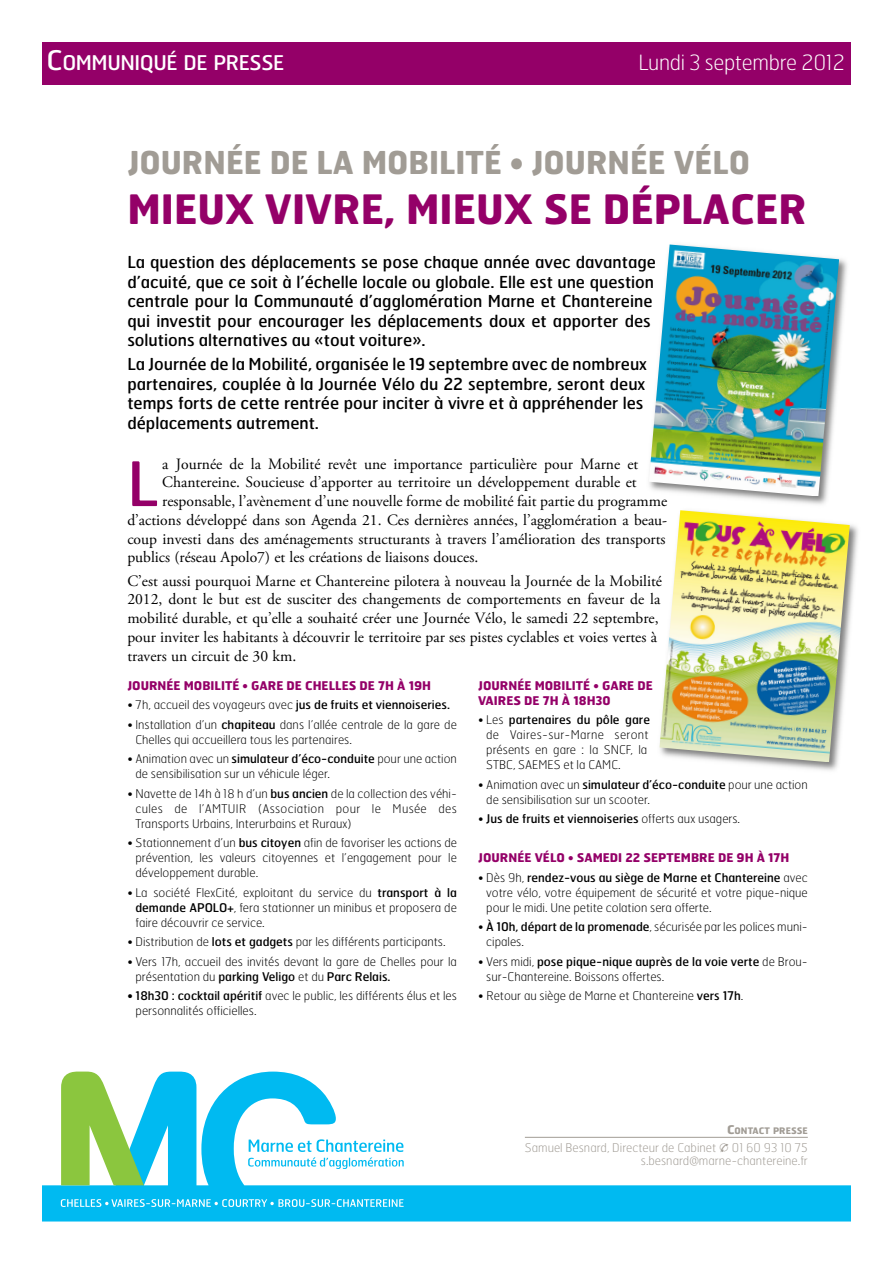
<style>
.page{position:relative;width:893px;height:1263px;background:#fff}
.page>*{position:absolute;margin:0;border:0;box-sizing:border-box;transform-origin:0 0}
.t1{font:61.2px "Hermes";color:#940068}
.t2{font:700 40.5px "Hermes";color:#940068}
.t3{font:700 31.5px "Hermes";color:#a19c95;scale:.96 1}
.t4{font:100 21px "Hermes";letter-spacing:-.015em;color:#fff}
.t5{font:20.25px "Hermes";letter-spacing:-.02em;color:#fff}
.t6{font:16.5px/19.5px "Hermes";color:#000}
.t7{font:15.75px/18.8px "Adobe Garamond Pro";color:#000}
.t8{font:100 12px/15px "Hermes";color:#000}
.t9{font:700 12px/15px "Hermes";color:#940068}
.t10{font:100 12px/13.5px "Hermes";color:#a19c95;text-align:right}
.t11{font:12px "Hermes";color:#000}
.t12{font:700 9px "Hermes";color:#a19c95}
.s1{font-size:27px}
.s2{font-weight:400}
.s3{font-weight:100}
.s4{font-size:12px}
.s5{font-family:"European Pi Three";font-weight:400}
</style>
<div class="page">
<svg style="left:42px;top:1072px;width:808px;height:150px"></svg>
<svg style="left:61px;top:1199px;width:343px;height:8px"></svg>
<svg style="left:248px;top:1139px;width:156px;height:30px"></svg>
<svg style="left:61px;top:1072px;width:83px;height:113px"></svg>
<hr style="left:525px;top:1137px;width:283px;height:1px;background:#a19c95">
<div style="left:42px;top:43px;width:808px;height:42px;background:#940068"></div>
<img style="left:669px;top:244px;width:178px;height:259px">
<img style="left:649px;top:245px;width:190px;height:251px">
<img style="left:734px;top:503px;width:124px;height:268px">
<img style="left:659px;top:510px;width:190px;height:252px">
<h3 class="t5" style="left:47px;top:55px;width:239px"><span class="s1">C</span>OMMUNIQUÉ DE PRESSE</h3>
<h3 class="t4" style="left:638px;top:55px;width:208px">Lundi 3 septembre 2012</h3>
<h3 class="t3" style="left:127px;top:151px;width:650px">JOURNÉE DE LA MOBILITÉ • JOURNÉE VÉLO</h3>
<h2 class="t2" style="left:127px;top:193px;width:681px">MIEUX VIVRE, MIEUX SE DÉPLACER</h2>
<p class="t6" style="left:127px;top:254px;width:530px">La question des déplacements se pose chaque année avec davantage d’acuité, que ce soit à l’échelle locale ou globale. Elle est une question centrale pour la Communauté d’agglomération Marne et Chantereine qui investit pour encourager les déplacements doux et apporter des solutions alternatives au «tout voiture».</p>
<h3 class="t6" style="left:127px;top:356px;width:521px">La Journée de la Mobilité, organisée le 19 septembre avec de nombreux partenaires, couplée à la Journée Vélo du 22 septembre, seront deux temps forts de cette rentrée pour inciter à vivre et à appréhender les déplacements autrement.</h3>
<h1 class="t1" style="left:127px;top:461px;width:32px">L</h1>
<h3 class="t7" style="left:162px;top:456px;width:477px">a Journée de la Mobilité revêt une importance particulière pour Marne et</h3>
<h3 class="t7" style="left:162px;top:474px;width:476px">Chantereine. Soucieuse d’apporter au territoire un développement durable et</h3>
<h3 class="t7" style="left:162px;top:493px;width:506px">responsable, l’avènement d’une nouvelle forme de mobilité fait partie du programme</h3>
<h3 class="t7" style="left:127px;top:512px;width:541px">d’actions développé dans son Agenda 21. Ces dernières années, l’agglomération a beau-</h3>
<h3 class="t7" style="left:127px;top:531px;width:540px">coup investi dans des aménagements structurants à travers l’amélioration des transports</h3>
<h3 class="t7" style="left:127px;top:549px;width:352px">publics (réseau Apolo7) et les créations de liaisons douces.</h3>
<p class="t7" style="left:127px;top:573px;width:536px">C’est aussi pourquoi Marne et Chantereine pilotera à nouveau la Journée de la Mobilité 2012, dont le but est de susciter des changements de comportements en faveur de la mobilité durable, et qu’elle a souhaité créer une Journée Vélo, le samedi 22 septembre, pour inviter les habitants à découvrir le territoire par ses pistes cyclables et voies vertes à travers un circuit de 30 km.</p>
<p class="t9" style="left:127px;top:679px;width:305px">JOURNÉE MOBILITÉ • GARE DE CHELLES DE 7H À 19H</p>
<p class="t8" style="left:127px;top:699px;width:324px">• 7h, accueil des voyageurs avec <span class="s2">jus de fruits et viennoiseries.</span></p>
<p class="t8" style="left:135px;top:718px;width:323px;text-indent:-8px">• Installation d’un <span class="s2">chapiteau</span> dans l’allée centrale de la gare de<br>Chelles qui accueillera tous les partenaires.</p>
<p class="t8" style="left:135px;top:753px;width:323px;text-indent:-8px">• Animation avec un <span class="s2">simulateur d’éco-conduite</span> pour une action de sensibilisation sur un véhicule léger.</p>
<p class="t8" style="left:135px;top:787px;width:323px;text-align:justify;text-indent:-8px">• Navette de 14h à 18 h d’un <span class="s2">bus ancien</span> de la collection des véhi&shy;cules de l’AMTUIR (Association pour le Musée des Transports Urbains, Interurbains et Ruraux)</p>
<p class="t8" style="left:135px;top:837px;width:323px;text-align:justify;text-indent:-8px">• Stationnement d’un <span class="s2">bus citoyen</span> afin de favoriser les actions de prévention, les valeurs citoyennes et l’engagement pour le développement durable.</p>
<p class="t8" style="left:135px;top:886px;width:323px;text-align:justify;text-indent:-8px">• La société FlexCité, exploitant du service du <span class="s2">transport à la demande APOLO+</span>, fera stationner un minibus et proposera de faire découvrir ce service.</p>
<p class="t8" style="left:127px;top:936px;width:320px">• Distribution de <span class="s2">lots et gadgets</span> par les différents participants.</p>
<p class="t8" style="left:135px;top:955px;width:323px;text-indent:-8px">• Vers 17h, accueil des invités devant la gare de Chelles pour la présentation du <span class="s2">parking Veligo</span> et du <span class="s2">Parc Relais.</span></p>
<p class="t8" style="left:136px;top:990px;width:323px;text-indent:-8px"><span class="s2">• 18h30 : cocktail apéritif</span> avec le public, les différents élus et les personnalités officielles.</p>
<p class="t9" style="left:478px;top:679px;width:176px">JOURNÉE MOBILITÉ • GARE DE<br>VAIRES DE 7H À 18H30</p>
<p class="t8" style="left:486px;top:714px;width:165px;text-indent:-8px">• Les <span class="s2">partenaires du pôle gare </span>de Vaires-sur-Marne seront présents en gare : la SNCF, la<br>STBC, SAEMES et la CAMC.</p>
<p class="t8" style="left:486px;top:778px;width:323px;text-indent:-8px">• Animation avec un <span class="s2">simulateur d’éco-conduite</span> pour une action de sensibilisation sur un scooter.</p>
<p class="t11" style="left:478px;top:815px;width:263px"><span class="s3">•</span> Jus de fruits et viennoiseries <span class="s3">offerts aux usagers.</span></p>
<p class="t9" style="left:478px;top:852px;width:313px">JOURNÉE VÉLO • SAMEDI 22 SEPTEMBRE DE 9H À 17H</p>
<p class="t8" style="left:486px;top:871px;width:323px;text-align:justify;text-indent:-8px">• Dès 9h, <span class="s2">rendez-vous au siège de Marne et Chantereine</span> avec votre vélo, votre équipement de sécurité et votre pique-nique pour le midi. Une petite colation sera offerte.</p>
<p class="t8" style="left:486px;top:921px;width:323px;text-indent:-8px">• <span class="s2">À 10h, départ de la promenade</span>, sécurisée par les polices muni&shy;cipales.</p>
<p class="t8" style="left:486px;top:955px;width:323px;text-indent:-8px">• Vers midi, <span class="s2">pose pique-nique auprès de la voie verte</span> de Brou&shy;sur-Chantereine. Boissons offertes.</p>
<p class="t8" style="left:478px;top:990px;width:267px">• Retour au siège de Marne et Chantereine <span class="s2">vers 17h</span>.</p>
<p class="t12" style="left:727px;top:1127px;width:82px"><span class="s4">C</span>ONTACT PRESSE</p>
<p class="t10" style="left:525px;top:1142px;width:284px">Samuel Besnard, Directeur de Cabinet <span class="s5">-</span> 01 60 93 10 75 s.besnard@marne-chantereine.fr</p>
</div>
